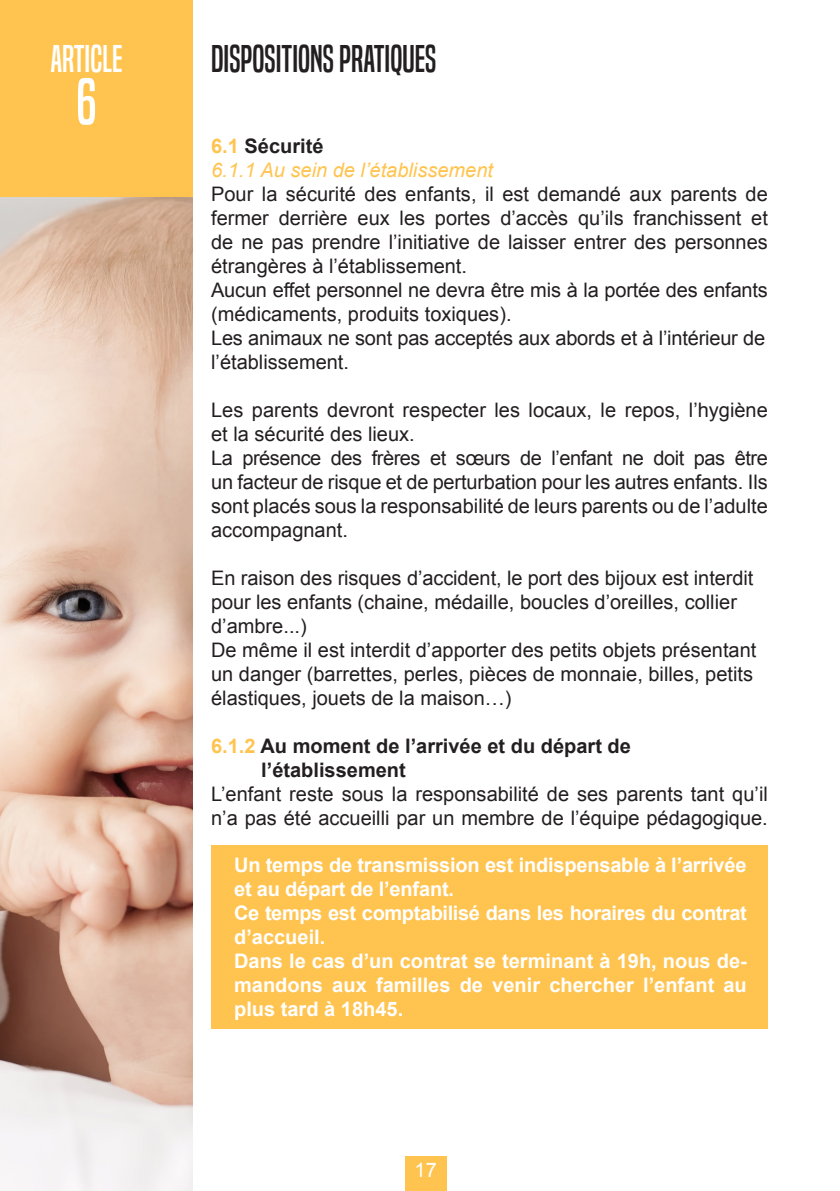
<style>
.page{position:relative;width:840px;height:1191px;background:#fff}
.page>*{position:absolute;margin:0;border:0;box-sizing:border-box;transform-origin:0 0}
.t1{font:60px "Built Titling Rg";color:#fff}
.t2{font:36px "Built Titling Rg";color:#231f20}
.t3{font:36px "Built Titling Rg";color:#fff}
.t4{font:20px/24px "Arial";color:#231f20}
.t5{font:700 20px/24px "Arial";letter-spacing:-.01em;color:#fff}
.t6{font:700 20px "Arial";color:#231f20}
.t7{font:20px "Arial";letter-spacing:-.025em;color:#231f20}
.t8{font:italic 20px "Arial";color:#ffc450}
.t9{font:20px "Arial";color:#fff}
.s1{color:#ffc450}
</style>
<div class="page">
<div style="left:0;top:0;width:193px;height:197px;background:#ffc450"></div>
<img style="left:0;top:197px;width:193px;height:994px">
<div style="left:211px;top:845px;width:556px;height:183px;background:#ffc450"></div>
<div style="left:405px;top:1157px;width:41px;height:34px;background:#ffc450"></div>
<p class="t3" style="left:50px;top:37px;width:74px">ARTICLE</p>
<p class="t1" style="left:76px;top:66px;width:22px">6</p>
<p class="t2" style="left:211px;top:37px;width:227px">DISPOSITIONS PRATIQUES</p>
<p class="t6" style="left:211px;top:132px;width:114px"><span class="s1">6.1</span> Sécurité</p>
<p class="t8" style="left:211px;top:157px;width:283px">6.1.1 Au sein de l’établissement</p>
<p class="t4" style="left:211px;top:182px;width:558px;text-align:justify">Pour la sécurité des enfants, il est demandé aux parents de fermer derrière eux les portes d’accès qu’ils franchissent et de ne pas prendre l’initiative de laisser entrer des personnes</p>
<p class="t4" style="left:211px;top:254px;width:257px">étrangères à l’établissement.</p>
<p class="t4" style="left:211px;top:278px;width:558px">Aucun effet personnel ne devra être mis à la portée des enfants</p>
<p class="t4" style="left:211px;top:302px;width:302px">(médicaments, produits toxiques).</p>
<p class="t4" style="left:211px;top:326px;width:555px">Les animaux ne sont pas acceptés aux abords et à l’intérieur de l’établissement.</p>
<p class="t4" style="left:211px;top:398px;width:558px">Les parents devront respecter les locaux, le repos, l’hygiène</p>
<p class="t4" style="left:211px;top:422px;width:205px">et la sécurité des lieux.</p>
<p class="t7" style="left:211px;top:445px;width:558px">La présence des frères et sœurs de l’enfant ne doit pas être</p>
<p class="t4" style="left:211px;top:470px;width:558px">un facteur de risque et de perturbation pour les autres enfants. Ils sont placés sous la responsabilité de leurs parents ou de l’adulte</p>
<p class="t4" style="left:211px;top:518px;width:138px">accompagnant.</p>
<p class="t4" style="left:211px;top:566px;width:543px">En raison des risques d’accident, le port des bijoux est interdit pour les enfants (chaine, médaille, boucles d’oreilles, collier d’ambre...)</p>
<p class="t4" style="left:211px;top:638px;width:546px">De même il est interdit d’apporter des petits objets présentant un danger (barrettes, perles, pièces de monnaie, billes, petits élastiques, jouets de la maison…)</p>
<p class="t6" style="left:211px;top:732px;width:421px"><span class="s1">6.1.2</span> Au moment de l’arrivée et du départ de</p>
<p class="t6" style="left:261px;top:756px;width:146px">l’établissement</p>
<p class="t4" style="left:211px;top:782px;width:558px">L’enfant reste sous la responsabilité de ses parents tant qu’il n’a pas été accueilli par un membre de l’équipe pédagogique.</p>
<p class="t5" style="left:234px;top:853px;width:513px">Un temps de transmission est indispensable à l’arrivée et au départ de l’enfant.</p>
<p class="t5" style="left:234px;top:901px;width:514px">Ce temps est comptabilisé dans les horaires du contrat</p>
<p class="t5" style="left:234px;top:925px;width:93px">d’accueil.</p>
<p class="t5" style="left:234px;top:949px;width:514px">Dans le cas d’un contrat se terminant à 19h, nous de&shy;mandons aux familles de venir chercher l’enfant au</p>
<p class="t5" style="left:234px;top:997px;width:170px">plus tard à 18h45.</p>
<p class="t9" style="left:414px;top:1157px;width:24px">17</p>
</div>
